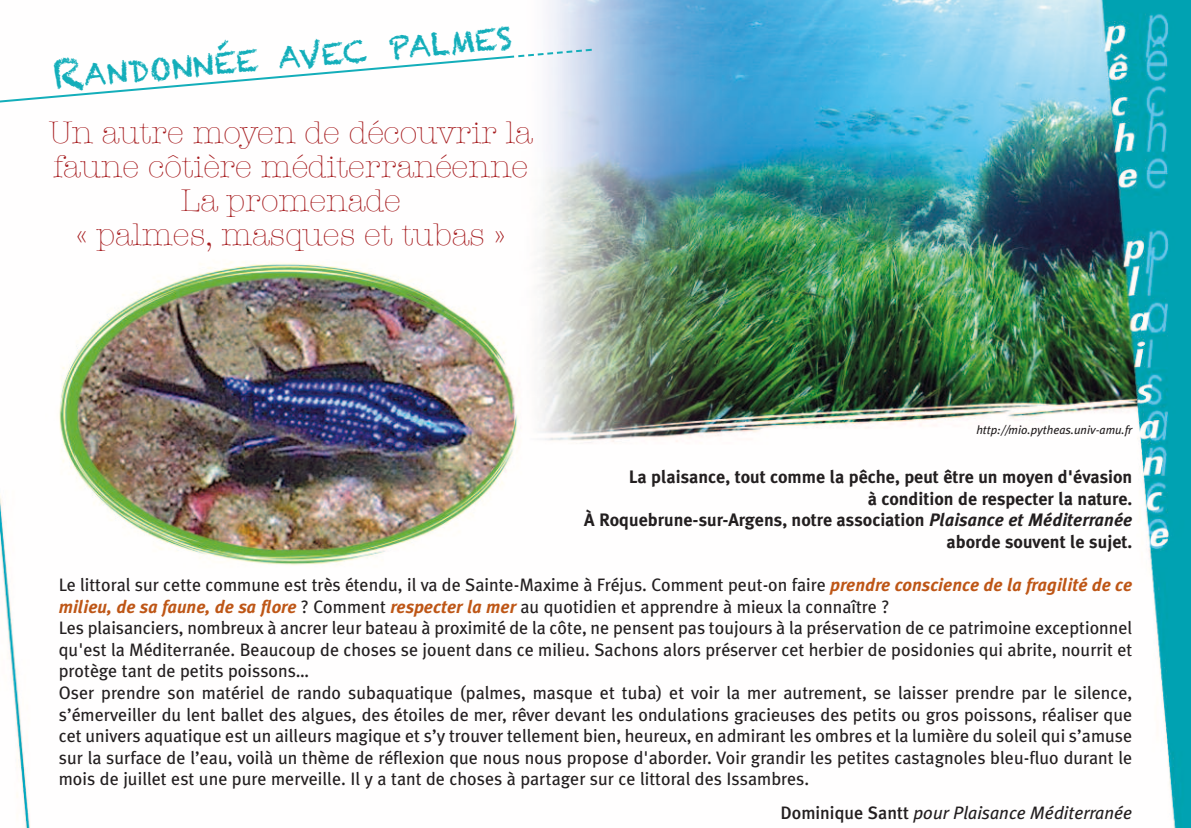
<style>
.page{position:relative;width:1191px;height:828px;background:#fff}
.page>*{position:absolute;margin:0;border:0;box-sizing:border-box;transform-origin:0 0}
.t1{font:300 32px/34px "American Typewriter";color:#a61c1f;text-align:center}
.t2{font:30px "Chalkduster";color:#13aeba}
.t3{font:18px/21.6px "Meta Plus";color:#231f20}
.t4{font:700 18px/21.6px "Meta Plus";color:#231f20;text-align:right}
.t5{font:italic 18px "Meta Plus";color:#231f20}
.t6{font:italic 12px "Meta Plus";color:#231f20}
.s1{font-size:40px}
.s2{font-style:italic}
.s3{font-weight:700;font-style:italic;color:#be5616}
.s4{font-weight:500;font-style:normal}
</style>
<div class="page">
<img style="left:0;top:0;width:1191px;height:828px">
<svg style="left:0;top:48px;width:592px;height:59px"></svg>
<h2 class="t2" style="left:51px;top:59px;width:462px;rotate:-5deg"><span class="s1">r</span>andonnée avec PaLMes</h2>
<h1 class="t1" style="left:49px;top:115px;width:485px">Un autre moyen de découvrir la faune côtière méditerranéenne<br>La promenade<br>« palmes, masques et tubas »</h1>
<p class="t6" style="left:976px;top:422px;width:157px">http://mio.pytheas.univ-amu.fr</p>
<p class="t4" style="left:584px;top:466px;width:549px">La plaisance, tout comme la pêche, peut être un moyen d'évasion<br>à condition de respecter la nature.<br>À Roquebrune-sur-Argens, notre association <span class="s2">Plaisance et Méditerranée </span>aborde souvent le sujet.</p>
<p class="t3" style="left:59px;top:574px;width:1075px">Le littoral sur cette commune est très étendu, il va de Sainte-Maxime à Fréjus. Comment peut-on faire <span class="s3">prendre conscience de la fragilité de ce milieu, de sa faune, de sa flore</span> ? Comment <span class="s3">respecter la mer</span> au quotidien et apprendre à mieux la connaître ?<br>Les plaisanciers, nombreux à ancrer leur bateau à proximité de la côte, ne pensent pas toujours à la préservation de ce patrimoine exceptionnel qu'est la Méditerranée. Beaucoup de choses se jouent dans ce milieu. Sachons alors préserver cet herbier de posidonies qui abrite, nourrit et protège tant de petits poissons…<br>Oser prendre son matériel de rando subaquatique (palmes, masque et tuba) et voir la mer autrement, se laisser prendre par le silence, s’émerveiller du lent ballet des algues, des étoiles de mer, rêver devant les ondulations gracieuses des petits ou gros poissons, réaliser que cet univers aquatique est un ailleurs magique et s’y trouver tellement bien, heureux, en admirant les ombres et la lumière du soleil qui s’amuse sur la surface de l’eau, voilà un thème de réflexion que nous nous propose d'aborder. Voir grandir les petites castagnoles bleu-fluo durant le mois de juillet est une pure merveille. Il y a tant de choses à partager sur ce littoral des Issambres.</p>
<p class="t5" style="left:780px;top:802px;width:353px"><span class="s4">Dominique Santt</span> pour Plaisance Méditerranée</p>
</div>
